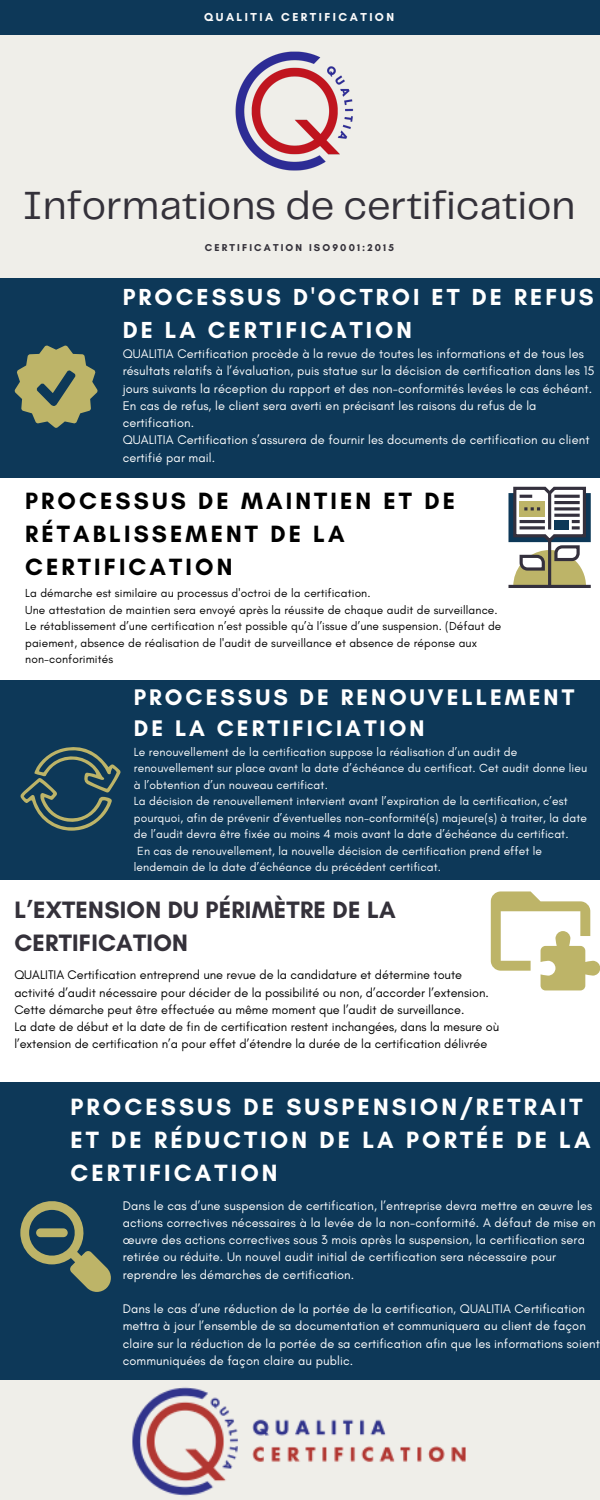
<style>
.page{position:relative;width:600px;height:1500px;background:#0d3858}
.page>*{position:absolute;margin:0;border:0;box-sizing:border-box;transform-origin:0 0}
.t1{font:40.8px "Telegraf";color:#34313a}
.t2{font:700 24.2px/33.8px "Glacial Indifference";letter-spacing:.01em;color:#34313a}
.t3{font:700 24px/33px "Glacial Indifference";letter-spacing:.13em;color:#fff}
.t4{font:700 24px/33px "Glacial Indifference";letter-spacing:.13em;color:#000}
.t5{font:700 23.6px/33px "Glacial Indifference";letter-spacing:.13em;color:#fff}
.t6{font:700 23px/31.5px "Glacial Indifference";letter-spacing:.13em;color:#fff}
.t7{font:12.8px/17.2px "Glacial Indifference";letter-spacing:.01em;color:#fff}
.t8{font:12.7px/17.2px "Glacial Indifference";letter-spacing:.01em;color:#fff}
.t9{font:12.7px/17.2px "Glacial Indifference";color:#000}
.t10{font:12px/16.5px "Glacial Indifference";letter-spacing:.01em;color:#fff}
.t11{font:11.9px/16.5px "Glacial Indifference";letter-spacing:.01em;color:#000}
.t12{font:700 11.8px "Glacial Indifference";letter-spacing:.21em;color:#fafafa}
.t13{font:700 10.2px "Glacial Indifference";letter-spacing:.21em;color:#34313a}
</style>
<div class="page">
<div style="left:0;top:32px;width:600px;height:246px;background:#efeee9"></div>
<div style="left:0;top:0;width:600px;height:34px;background:#0d3858"></div>
<div style="left:0;top:1381px;width:600px;height:119px;background:#efeee9"></div>
<div style="left:0;top:478px;width:600px;height:202px;background:#fff"></div>
<hr style="left:509px;top:585px;width:82px;height:3px;background:#34303d">
<svg style="left:509px;top:487px;width:82px;height:99px"></svg>
<hr style="left:548px;top:541px;width:3px;height:45px;background:#34303d">
<div style="left:0;top:880px;width:600px;height:202px;background:#fff"></div>
<img style="left:235px;top:51px;width:119px;height:120px">
<svg style="left:14px;top:345px;width:84px;height:83px"></svg>
<svg style="left:20px;top:747px;width:101px;height:84px"></svg>
<svg style="left:491px;top:891px;width:109px;height:99px"></svg>
<svg style="left:20px;top:1201px;width:91px;height:91px"></svg>
<div style="left:36px;top:1228px;width:32px;height:9px;background:#bdb468;border-radius:4px"></div>
<img style="left:132px;top:1387px;width:334px;height:109px">
<p class="t12" style="left:204px;top:10px;width:192px">QUALITIA CERTIFICATION</p>
<h1 class="t1" style="left:22px;top:188px;width:555px">Informations de certification</h1>
<p class="t13" style="left:205px;top:242px;width:191px">CERTIFICATION ISO9001:2015</p>
<h3 class="t5" style="left:123px;top:280px;width:473px">PROCESSUS D'OCTROI ET DE REFUS<br>DE LA CERTIFICATION</h3>
<p class="t7" style="left:123px;top:345px;width:473px">QUALITIA Certification procède à la revue de toutes les informations et de tous les résultats relatifs à l’évaluation, puis statue sur la décision de certification dans les 15 jours suivants la réception du rapport et des non-conformités levées le cas échéant.<br>En cas de refus, le client sera averti en précisant les raisons du refus de la certification.<br>QUALITIA Certification s’assurera de fournir les documents de certification au client certifié par mail.</p>
<h3 class="t4" style="left:25px;top:484px;width:431px">PROCESSUS DE MAINTIEN ET DE<br>RÉTABLISSEMENT DE LA<br>CERTIFICATION</h3>
<p class="t11" style="left:25px;top:585px;width:478px">La démarche est similaire au processus d'octroi de la certification.<br>Une attestation de maintien sera envoyé après la réussite de chaque audit de surveillance.<br>Le rétablissement d’une certification n’est possible qu’à l’issue d’une suspension. (Défaut de paiement, absence de réalisation de l'audit de surveillance et absence de réponse aux non-conforimités</p>
<h3 class="t6" style="left:134px;top:681px;width:442px">PROCESSUS DE RENOUVELLEMENT<br>DE LA CERTIFICIATION</h3>
<p class="t10" style="left:134px;top:743px;width:455px">Le renouvellement de la certification suppose la réalisation d’un audit de renouvellement sur place avant la date d’échéance du certificat. Cet audit donne lieu à l’obtention d’un nouveau certificat.<br>La décision de renouvellement intervient avant l’expiration de la certification, c’est pourquoi, afin de prévenir d’éventuelles non-conformité(s) majeure(s) à traiter, la date de l’audit devra être fixée au moins 4 mois avant la date d’échéance du certificat.<br>En cas de renouvellement, la nouvelle décision de certification prend effet le lendemain de la date d’échéance du précédent certificat.</p>
<h2 class="t2" style="left:14px;top:892px;width:383px">L’EXTENSION DU PÉRIMÈTRE DE LA<br>CERTIFICATION</h2>
<p class="t9" style="left:14px;top:966px;width:487px">QUALITIA Certification entreprend une revue de la candidature et détermine toute activité d’audit nécessaire pour décider de la possibilité ou non, d’accorder l’extension.<br>Cette démarche peut être effectuée au même moment que l’audit de surveillance.<br>La date de début et la date de fin de certification restent inchangées, dans la mesure où l’extension de certification n’a pour effet d’étendre la durée de la certification délivrée</p>
<h3 class="t3" style="left:70px;top:1090px;width:522px">PROCESSUS DE SUSPENSION/RETRAIT<br>ET DE RÉDUCTION DE LA PORTÉE DE LA<br>CERTIFICATION</h3>
<p class="t8" style="left:123px;top:1197px;width:475px">Dans le cas d’une suspension de certification, l’entreprise devra mettre en œuvre les actions correctives nécessaires à la levée de la non-conformité. A défaut de mise en œuvre des actions correctives sous 3 mois après la suspension, la certification sera retirée ou réduite. Un nouvel audit initial de certification sera nécessaire pour reprendre les démarches de certification.</p>
<p class="t8" style="left:123px;top:1300px;width:479px">Dans le cas d’une réduction de la portée de la certification, QUALITIA Certification mettra à jour l’ensemble de sa documentation et communiquera au client de façon claire sur la réduction de la portée de sa certification afin que les informations soient communiquées de façon claire au public.</p>
</div>
